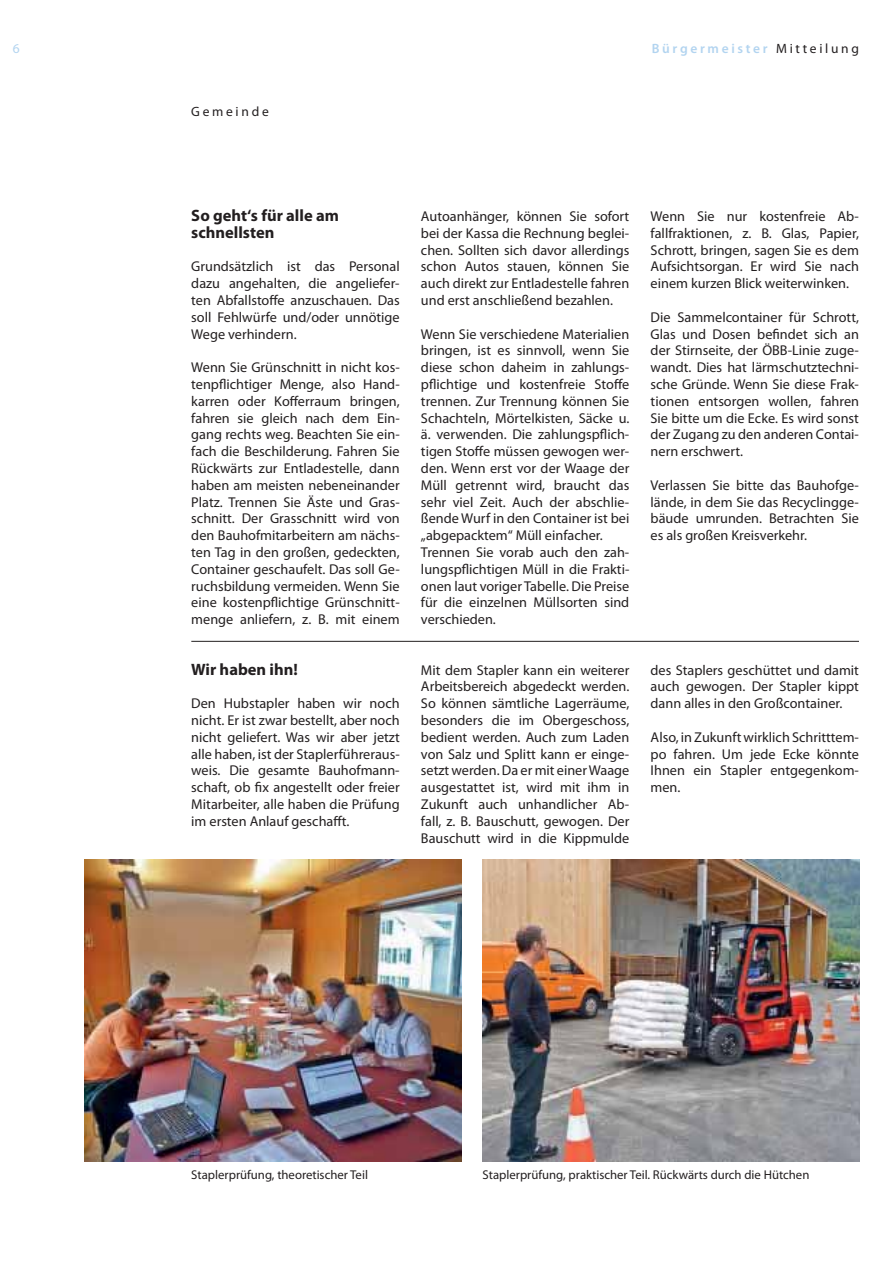
<style>
.page{position:relative;width:893px;height:1263px;background:#fff}
.page>*{position:absolute;margin:0;border:0;box-sizing:border-box;transform-origin:0 0}
.t1{font:700 16.5px/16.8px "Myriad Pro";color:#231f20}
.t2{font:14.25px/16.8px "Myriad Pro";color:#231f20;text-align:justify}
.t3{font:600 13.5px "Myriad Pro";letter-spacing:.2em;color:#b2d4f0}
.t4{font:13.5px "Myriad Pro";letter-spacing:.2em;color:#231f20}
.t5{font:13.5px "Myriad Pro";color:#b2d4f0}
.t6{font:12.75px "Myriad Pro";color:#231f20}
.s1{font-weight:400;color:#231f20}
</style>
<div class="page">
<img style="left:85px;top:859px;width:376px;height:303px">
<img style="left:483px;top:859px;width:376px;height:303px">
<hr style="left:191px;top:641px;width:668px;height:1px;background:#231f20">
<p class="t5" style="left:13px;top:43px;width:8px">6</p>
<p class="t3" style="left:652px;top:43px;width:209px">Bürgermeister <span class="s1">Mitteilung</span></p>
<p class="t4" style="left:191px;top:107px;width:79px">Gemeinde</p>
<p class="t1" style="left:191px;top:208px;width:149px">So geht‘s für alle am schnellsten</p>
<p class="t2" style="left:191px;top:259px;width:210px">Grundsätzlich ist das Personal dazu angehalten, die angeliefer&shy;ten Abfallstoffe anzuschauen. Das soll Fehlwürfe und/oder unnötige Wege verhindern.</p>
<p class="t2" style="left:191px;top:360px;width:210px">Wenn Sie Grünschnitt in nicht kos&shy;tenpflichtiger Menge, also Hand&shy;karren oder Kofferraum bringen, fahren sie gleich nach dem Ein&shy;gang rechts weg. Beachten Sie ein&shy;fach die Beschilderung. Fahren Sie Rückwärts zur Entladestelle, dann haben am meisten nebeneinander Platz. Trennen Sie Äste und Gras&shy;schnitt. Der Grasschnitt wird von den Bauhofmitarbeitern am nächs&shy;ten Tag in den großen, gedeckten, Container geschaufelt. Das soll Ge&shy;ruchsbildung vermeiden. Wenn Sie eine kostenpflichtige Grünschnitt&shy;menge anliefern, z. B. mit einem</p>
<p class="t1" style="left:191px;top:662px;width:108px">Wir haben ihn!</p>
<p class="t2" style="left:191px;top:696px;width:210px">Den Hubstapler haben wir noch nicht. Er ist zwar bestellt, aber noch nicht geliefert. Was wir aber jetzt alle haben, ist der Staplerführeraus&shy;weis. Die gesamte Bauhofmann&shy;schaft, ob fix angestellt oder freier Mitarbeiter, alle haben die Prüfung im ersten Anlauf geschafft.</p>
<p class="t2" style="left:421px;top:209px;width:210px">Autoanhänger, können Sie sofort bei der Kassa die Rechnung beglei&shy;chen. Sollten sich davor allerdings schon Autos stauen, können Sie auch direkt zur Entladestelle fahren und erst anschließend bezahlen.</p>
<p class="t2" style="left:421px;top:326px;width:210px;text-align:left">Wenn Sie verschiedene Materialien bringen, ist es sinnvoll, wenn Sie diese schon daheim in zahlungs&shy;pflichtige und kostenfreie Stoffe trennen. Zur Trennung können Sie<br>Schachteln, Mörtelkisten, Säcke u. ä. verwenden. Die zahlungspflich&shy;tigen Stoffe müssen gewogen wer&shy;den. Wenn erst vor der Waage der<br>Müll getrennt wird, braucht das sehr viel Zeit. Auch der abschlie&shy;ßende Wurf in den Container ist bei „abgepacktem“ Müll einfacher.<br>Trennen Sie vorab auch den zah&shy;lungspflichtigen Müll in die Frakti&shy;onen laut voriger Tabelle. Die Preise für die einzelnen Müllsorten sind verschieden.</p>
<p class="t2" style="left:651px;top:209px;width:210px">Wenn Sie nur kostenfreie Ab&shy;fallfraktionen, z. B. Glas, Papier, Schrott, bringen, sagen Sie es dem Aufsichtsorgan. Er wird Sie nach einem kurzen Blick weiterwinken.</p>
<p class="t2" style="left:651px;top:310px;width:210px">Die Sammelcontainer für Schrott, Glas und Dosen befindet sich an der Stirnseite, der ÖBB-Linie zuge&shy;wandt. Dies hat lärmschutztechni&shy;sche Gründe. Wenn Sie diese Frak&shy;tionen entsorgen wollen, fahren Sie bitte um die Ecke. Es wird sonst der Zugang zu den anderen Contai&shy;nern erschwert.</p>
<p class="t2" style="left:651px;top:478px;width:210px">Verlassen Sie bitte das Bauhofge&shy;lände, in dem Sie das Recyclingge&shy;bäude umrunden. Betrachten Sie es als großen Kreisverkehr.</p>
<p class="t2" style="left:421px;top:662px;width:210px">Mit dem Stapler kann ein weiterer Arbeitsbereich abgedeckt werden.<br>So können sämtliche Lagerräume, besonders die im Obergeschoss, bedient werden. Auch zum Laden von Salz und Splitt kann er einge&shy;setzt werden. Da er mit einer Waage ausgestattet ist, wird mit ihm in Zukunft auch unhandlicher Ab&shy;fall, z. B. Bauschutt, gewogen. Der Bauschutt wird in die Kippmulde</p>
<p class="t2" style="left:651px;top:662px;width:210px">des Staplers geschüttet und damit auch gewogen. Der Stapler kippt dann alles in den Großcontainer.</p>
<p class="t2" style="left:651px;top:730px;width:210px">Also, in Zukunft wirklich Schritttem&shy;po fahren. Um jede Ecke könnte Ihnen ein Stapler entgegenkom&shy;men.</p>
<p class="t6" style="left:191px;top:1169px;width:178px">Staplerprüfung, theoretischer Teil</p>
<p class="t6" style="left:482px;top:1169px;width:328px">Staplerprüfung, praktischer Teil. Rückwärts durch die Hütchen</p>
</div>
